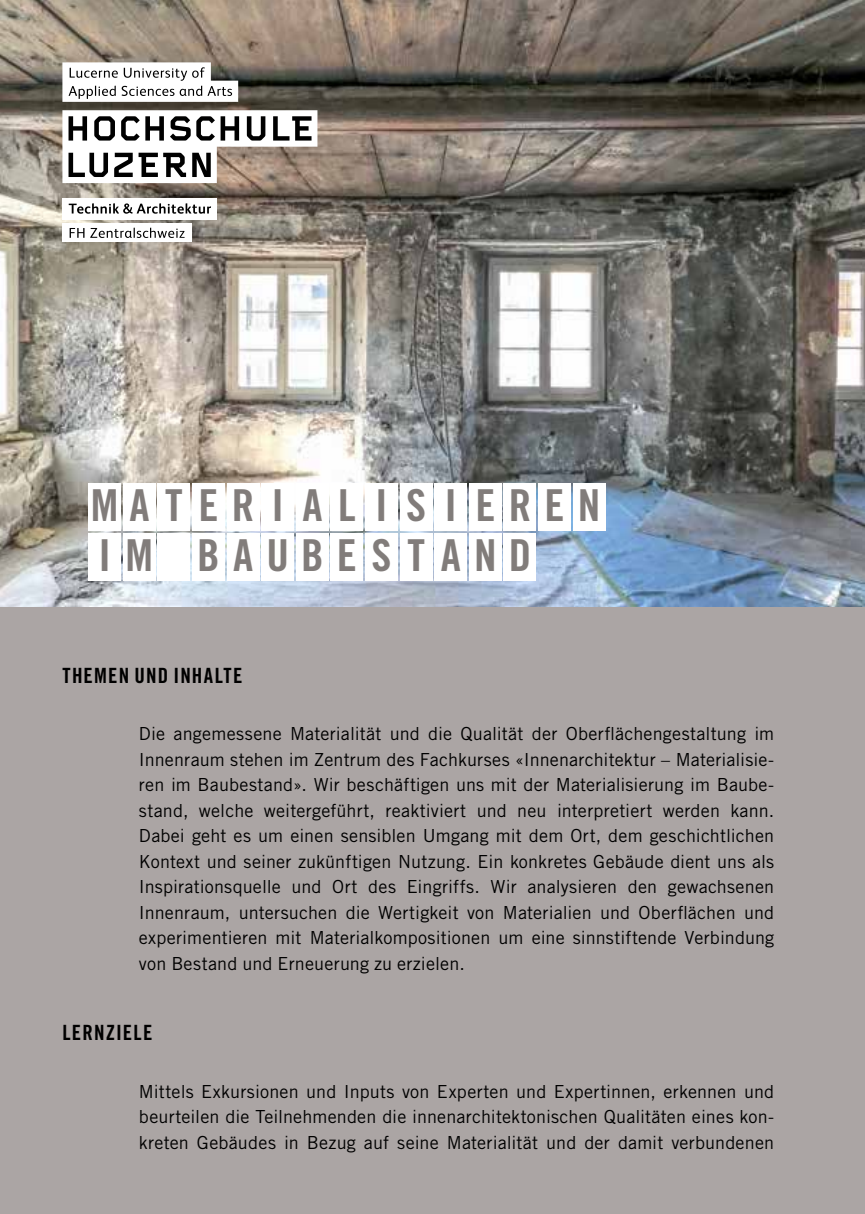
<style>
.page{position:relative;width:865px;height:1214px;background:#fff}
.page>*{position:absolute;margin:0;border:0;box-sizing:border-box;transform-origin:0 0}
.t1{font:44px/49.4px "Trade Gothic LT Std Bd Cn 20";letter-spacing:.32em;color:#817c7a}
.t2{font:21px "Trade Gothic LT Std Bd Cn 20";letter-spacing:.055em;color:#000}
.t3{font:18px/25.6px "Trade Gothic LT Std";letter-spacing:.01em;color:#000;text-align:justify}
</style>
<div class="page">
<img style="left:0;top:0;width:865px;height:607px">
<div style="left:0;top:607px;width:865px;height:606px;background:#aba5a4"></div>
<div style="left:88px;top:483px;width:33px;height:48px;background:#fff"></div>
<div style="left:192px;top:483px;width:33px;height:48px;background:#fff"></div>
<div style="left:296px;top:483px;width:33px;height:48px;background:#fff"></div>
<div style="left:400px;top:483px;width:32px;height:48px;background:#fff"></div>
<div style="left:503px;top:483px;width:33px;height:48px;background:#fff"></div>
<div style="left:123px;top:483px;width:33px;height:48px;background:#fff"></div>
<div style="left:227px;top:483px;width:32px;height:48px;background:#fff"></div>
<div style="left:331px;top:483px;width:32px;height:48px;background:#fff"></div>
<div style="left:434px;top:483px;width:33px;height:48px;background:#fff"></div>
<div style="left:538px;top:483px;width:33px;height:48px;background:#fff"></div>
<div style="left:158px;top:483px;width:32px;height:48px;background:#fff"></div>
<div style="left:261px;top:483px;width:33px;height:48px;background:#fff"></div>
<div style="left:365px;top:483px;width:33px;height:48px;background:#fff"></div>
<div style="left:469px;top:483px;width:32px;height:48px;background:#fff"></div>
<div style="left:573px;top:483px;width:32px;height:48px;background:#fff"></div>
<div style="left:88px;top:533px;width:33px;height:47px;background:#fff"></div>
<div style="left:192px;top:533px;width:33px;height:47px;background:#fff"></div>
<div style="left:296px;top:533px;width:33px;height:47px;background:#fff"></div>
<div style="left:400px;top:533px;width:32px;height:47px;background:#fff"></div>
<div style="left:503px;top:533px;width:33px;height:47px;background:#fff"></div>
<div style="left:123px;top:533px;width:33px;height:47px;background:#fff"></div>
<div style="left:227px;top:533px;width:32px;height:47px;background:#fff"></div>
<div style="left:331px;top:533px;width:32px;height:47px;background:#fff"></div>
<div style="left:434px;top:533px;width:33px;height:47px;background:#fff"></div>
<div style="left:158px;top:533px;width:32px;height:47px;background:#fff"></div>
<div style="left:261px;top:533px;width:33px;height:47px;background:#fff"></div>
<div style="left:365px;top:533px;width:33px;height:47px;background:#fff"></div>
<div style="left:469px;top:533px;width:32px;height:47px;background:#fff"></div>
<div style="left:62px;top:198px;width:155px;height:21px;background:#fff"></div>
<div style="left:62px;top:223px;width:130px;height:18px;background:#fff"></div>
<svg style="left:62px;top:110px;width:255px;height:73px"></svg>
<svg style="left:62px;top:62px;width:176px;height:40px"></svg>
<svg style="left:69px;top:203px;width:142px;height:11px"></svg>
<svg style="left:70px;top:228px;width:115px;height:10px"></svg>
<h1 class="t1" style="left:91px;top:480px;width:511px">MATERIALISIEREN<br>IM BAUBESTAND</h1>
<p class="t2" style="left:62px;top:662px;width:182px">THEMEN UND INHALTE</p>
<p class="t3" style="left:139px;top:720px;width:637px">Die angemessene Materialität und die Qualität der Oberflächengestaltung im Innenraum stehen im Zentrum des Fachkurses «Innenarchitektur – Materialisie&shy;ren im Baubestand». Wir beschäftigen uns mit der Materialisierung im Baube&shy;stand, welche weitergeführt, reaktiviert und neu interpretiert werden kann.<br>Dabei geht es um einen sensiblen Umgang mit dem Ort, dem geschichtlichen Kontext und seiner zukünftigen Nutzung. Ein konkretes Gebäude dient uns als Inspirationsquelle und Ort des Eingriffs. Wir analysieren den gewachsenen Innenraum, untersuchen die Wertigkeit von Materialien und Oberflächen und experimentieren mit Materialkompositionen um eine sinnstiftende Verbindung von Bestand und Erneuerung zu erzielen.</p>
<p class="t2" style="left:62px;top:1019px;width:91px">LERNZIELE</p>
<p class="t3" style="left:139px;top:1078px;width:636px">Mittels Exkursionen und Inputs von Experten und Expertinnen, erkennen und beurteilen die Teilnehmenden die innenarchitektonischen Qualitäten eines kon&shy;kreten Gebäudes in Bezug auf seine Materialität und der damit verbundenen</p>
</div>
